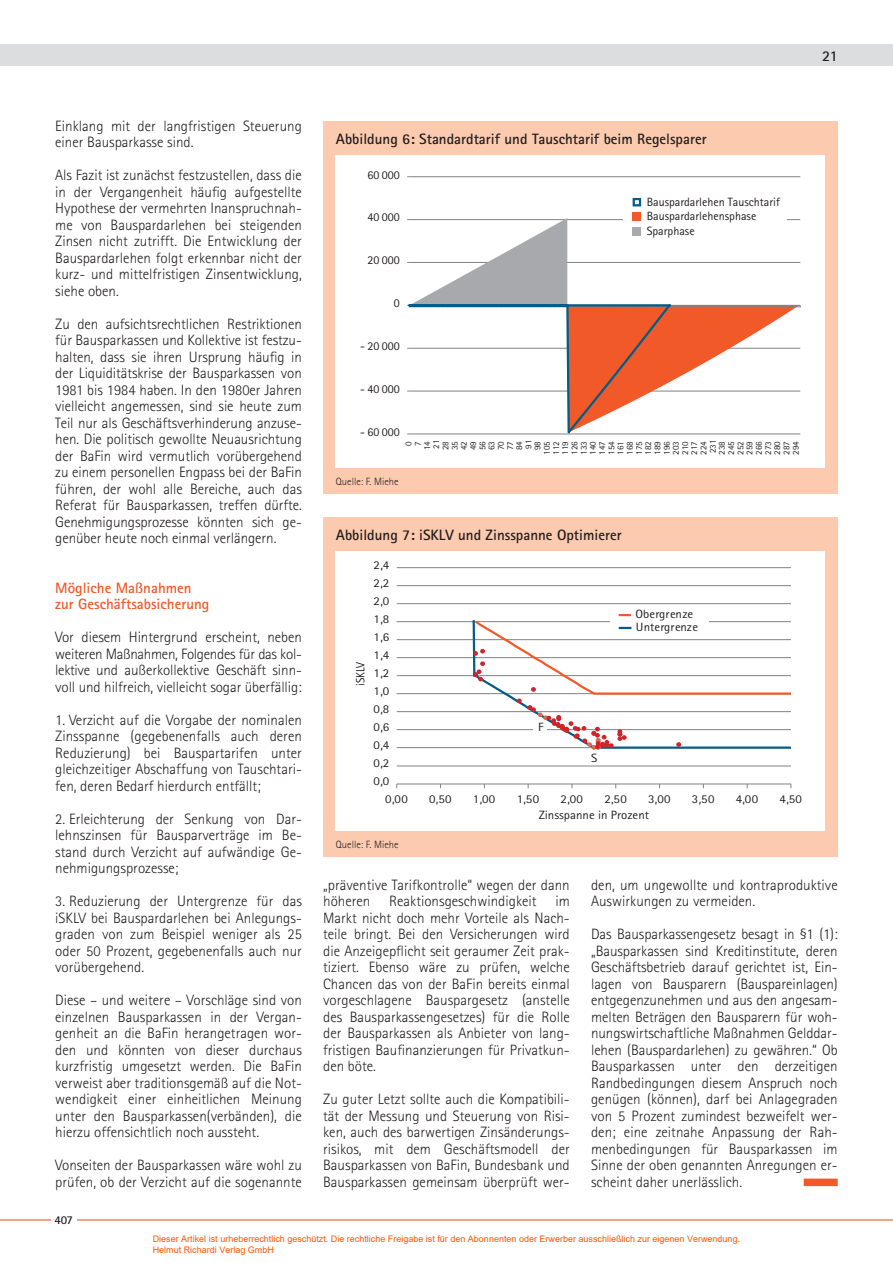
<style>
.page{position:relative;width:893px;height:1263px;background:#fff}
.page>*{position:absolute;margin:0;border:0;box-sizing:border-box;transform-origin:0 0}
.t1{font:300 15px/16.5px "Rotis Sans Serif";color:#231f20;text-align:justify}
.t2{font:700 15px "Rotis Sans Serif";color:#231f20}
.t3{font:700 15px/16.5px "Rotis Sans Serif";color:#f15929}
.t4{font:12px/16.2px "Rotis Sans Serif";color:#231f20;scale:1.07 1}
.t5{font:12px/14.9px "Rotis Sans Serif";color:#231f20}
.t6{font:12px "Rotis Sans Serif";color:#231f20;scale:.93 1}
.t7{font:700 12px "Rotis Sans Serif";color:#231f20}
.t8{font:300 10.5px "Rotis Sans Serif";color:#231f20}
.t9{font:9px/10.8px "Arial";color:#ff5400}
.t10{font:9px/9.1px "Rotis Sans Serif";color:#231f20;text-align:right}
</style>
<div class="page">
<hr style="left:0;top:1219px;width:893px;height:1px;background:#f15929">
<div style="left:0;top:45px;width:893px;height:21px;background:#dcdddf"></div>
<div style="left:51px;top:1214px;width:26px;height:13px;background:#fff"></div>
<div style="left:804px;top:1178px;width:34px;height:8px;background:#f15929"></div>
<div style="left:323px;top:517px;width:515px;height:340px;background:#fccaae"></div>
<div style="left:336px;top:551px;width:489px;height:280px;background:#fff"></div>
<hr style="left:397px;top:567px;width:394px;height:1px;background:#808285">
<hr style="left:397px;top:585px;width:394px;height:1px;background:#808285">
<hr style="left:397px;top:603px;width:394px;height:1px;background:#808285">
<hr style="left:397px;top:621px;width:394px;height:1px;background:#808285">
<hr style="left:397px;top:639px;width:394px;height:1px;background:#808285">
<hr style="left:397px;top:657px;width:394px;height:1px;background:#808285">
<hr style="left:397px;top:675px;width:394px;height:1px;background:#808285">
<hr style="left:397px;top:693px;width:394px;height:1px;background:#808285">
<hr style="left:397px;top:711px;width:394px;height:1px;background:#808285">
<hr style="left:397px;top:729px;width:394px;height:1px;background:#808285">
<hr style="left:397px;top:747px;width:394px;height:1px;background:#808285">
<hr style="left:397px;top:766px;width:394px;height:1px;background:#808285">
<hr style="left:397px;top:784px;width:394px;height:1px;background:#808285">
<svg style="left:471px;top:614px;width:320px;height:136px"></svg>
<div style="left:533px;top:726px;width:14px;height:7px;background:#fff"></div>
<div style="left:323px;top:121px;width:515px;height:373px;background:#fccaae"></div>
<div style="left:336px;top:155px;width:489px;height:313px;background:#fff"></div>
<hr style="left:409px;top:176px;width:391px;height:1px;background:#808285">
<svg style="left:633px;top:198px;width:8px;height:8px"></svg>
<div style="left:632px;top:212px;width:9px;height:9px;background:#f15929"></div>
<svg style="left:407px;top:218px;width:394px;height:217px"></svg>
<p class="t2" style="left:822px;top:46px;width:17px">21</p>
<p class="t1" style="left:55px;top:117px;width:248px">Einklang mit der langfristigen Steuerung einer Bausparkasse sind.</p>
<p class="t1" style="left:55px;top:167px;width:248px">Als Fazit ist zunächst festzustellen, dass die in der Vergangenheit häufig aufgestellte Hypothese der vermehrten Inanspruchnah&shy;me von Bauspardarlehen bei steigenden Zinsen nicht zutrifft. Die Entwicklung der Bauspardarlehen folgt erkennbar nicht der kurz- und mittelfristigen Zinsentwicklung, siehe oben.</p>
<p class="t1" style="left:55px;top:315px;width:248px">Zu den aufsichtsrechtlichen Restriktionen für Bausparkassen und Kollektive ist festzu&shy;halten, dass sie ihren Ursprung häufig in der Liquiditätskrise der Bausparkassen von 1981 bis 1984 haben. In den 1980er Jahren vielleicht angemessen, sind sie heute zum Teil nur als Geschäftsverhinderung anzuse&shy;hen. Die politisch gewollte Neuausrichtung der BaFin wird vermutlich vorübergehend zu einem personellen Engpass bei der BaFin führen, der wohl alle Bereiche, auch das Referat für Bausparkassen, treffen dürfte.<br>Genehmigungsprozesse könnten sich ge&shy;genüber heute noch einmal verlängern.</p>
<p class="t3" style="left:55px;top:579px;width:156px">Mögliche Maßnahmen zur Geschäftsabsicherung</p>
<p class="t1" style="left:55px;top:629px;width:248px">Vor diesem Hintergrund erscheint, neben weiteren Maßnahmen, Folgendes für das kol&shy;lektive und außerkollektive Geschäft sinn&shy;voll und hilfreich, vielleicht sogar überfällig:</p>
<p class="t1" style="left:55px;top:711px;width:248px">1. Verzicht auf die Vorgabe der nominalen Zinsspanne (gegebenenfalls auch deren Reduzierung) bei Bauspartarifen unter gleichzeitiger Abschaffung von Tauschtari&shy;fen, deren Bedarf hierdurch entfällt;</p>
<p class="t1" style="left:55px;top:810px;width:248px">2. Erleichterung der Senkung von Dar&shy;lehnszinsen für Bausparverträge im Be&shy;stand durch Verzicht auf aufwändige Ge&shy;nehmigungsprozesse;</p>
<p class="t1" style="left:55px;top:893px;width:248px">3. Reduzierung der Untergrenze für das iSKLV bei Bauspardarlehen bei Anlegungs&shy;graden von zum Beispiel weniger als 25 oder 50 Prozent, gegebenenfalls auch nur vorübergehend.</p>
<p class="t1" style="left:55px;top:992px;width:248px">Diese – und weitere – Vorschläge sind von einzelnen Bausparkassen in der Vergan&shy;genheit an die BaFin herangetragen wor&shy;den und könnten von dieser durchaus kurzfristig umgesetzt werden. Die BaFin verweist aber traditionsgemäß auf die Not&shy;wendigkeit einer einheitlichen Meinung unter den Bausparkassen(verbänden), die hierzu offensichtlich noch aussteht.</p>
<p class="t1" style="left:55px;top:1157px;width:248px">Vonseiten der Bausparkassen wäre wohl zu prüfen, ob der Verzicht auf die sogenannte</p>
<p class="t7" style="left:54px;top:1212px;width:20px">407</p>
<p class="t2" style="left:336px;top:130px;width:372px">Abbildung 6: Standardtarif und Tauschtarif beim Regelsparer</p>
<p class="t5" style="left:367px;top:167px;width:34px">60 000</p>
<p class="t5" style="left:367px;top:210px;width:34px">40 000</p>
<p class="t5" style="left:367px;top:253px;width:34px">20 000</p>
<p class="t5" style="left:394px;top:296px;width:7px">0</p>
<p class="t5" style="left:360px;top:338px;width:41px">- 20 000</p>
<p class="t5" style="left:360px;top:381px;width:41px">- 40 000</p>
<p class="t5" style="left:360px;top:424px;width:41px">- 60 000</p>
<p class="t5" style="left:647px;top:194px;width:135px">Bauspardarlehen Tauschtarif<br>Bauspardarlehensphase<br>Sparphase</p>
<p class="t10" style="left:404px;top:455px;width:17px;rotate:-90deg">0<br>7<br>14<br>21<br>28<br>35<br>42<br>49<br>56<br>63<br>70<br>77<br>84<br>91<br>98<br>105<br>112<br>119<br>126<br>133<br>140<br>147<br>154<br>161<br>168<br>175<br>182<br>189<br>196<br>203<br>210<br>217<br>224<br>231<br>238<br>245<br>252<br>259<br>266<br>273<br>280<br>287<br>294</p>
<p class="t8" style="left:336px;top:475px;width:64px">Quelle: F. Miehe</p>
<p class="t2" style="left:336px;top:526px;width:287px">Abbildung 7: iSKLV und Zinsspanne Optimierer</p>
<p class="t4" style="left:374px;top:557px;width:16px">2,4</p>
<p class="t4" style="left:374px;top:575px;width:16px">2,2</p>
<p class="t6" style="left:353px;top:686px;width:28px;rotate:-90deg">iSKLV</p>
<p class="t4" style="left:374px;top:593px;width:16px">2,0</p>
<p class="t4" style="left:374px;top:611px;width:16px">1,8</p>
<p class="t4" style="left:374px;top:629px;width:16px">1,6</p>
<p class="t4" style="left:374px;top:647px;width:16px">1,4</p>
<p class="t4" style="left:374px;top:665px;width:16px">1,2</p>
<p class="t4" style="left:374px;top:683px;width:16px">1,0</p>
<p class="t4" style="left:374px;top:701px;width:16px">0,8</p>
<p class="t4" style="left:374px;top:719px;width:16px">0,6</p>
<p class="t4" style="left:374px;top:737px;width:16px">0,4</p>
<p class="t4" style="left:374px;top:755px;width:16px">0,2</p>
<p class="t4" style="left:374px;top:773px;width:16px">0,0</p>
<p class="t4" style="left:538px;top:719px;width:7px">F</p>
<p class="t4" style="left:635px;top:607px;width:60px;line-height:12.9px">Obergrenze<br>Untergrenze</p>
<p class="t4" style="left:591px;top:750px;width:7px">S</p>
<p class="t4" style="left:385px;top:790px;width:23px">0,00</p>
<p class="t4" style="left:429px;top:790px;width:23px">0,50</p>
<p class="t4" style="left:473px;top:790px;width:23px">1,00</p>
<p class="t4" style="left:517px;top:790px;width:23px">1,50</p>
<p class="t4" style="left:539px;top:790px;width:105px;text-indent:22px">2,00<br>Zinsspanne in Prozent</p>
<p class="t4" style="left:604px;top:790px;width:23px">2,50</p>
<p class="t4" style="left:648px;top:790px;width:23px">3,00</p>
<p class="t4" style="left:692px;top:790px;width:23px">3,50</p>
<p class="t4" style="left:736px;top:790px;width:23px">4,00</p>
<p class="t4" style="left:779px;top:790px;width:23px">4,50</p>
<p class="t8" style="left:336px;top:838px;width:64px">Quelle: F. Miehe</p>
<p class="t1" style="left:323px;top:876px;width:248px">„präventive Tarifkontrolle“ wegen der dann höheren</p>
<p class="t1" style="left:323px;top:893px;width:248px;text-indent:232px">im Markt nicht doch mehr Vorteile als Nach&shy;teile bringt. Bei den Versicherungen wird die Anzeigepflicht seit geraumer Zeit prak&shy;tiziert. Ebenso wäre zu prüfen, welche Chancen das von der BaFin bereits einmal vorgeschlagene Bauspargesetz (anstelle des Bausparkassengesetzes) für die Rolle der Bausparkassen als Anbieter von lang&shy;fristigen Baufinanzierungen für Privatkun&shy;den böte.</p>
<p class="t1" style="left:323px;top:1091px;width:248px">Zu guter Letzt sollte auch die Kompatibili&shy;tät der Messung und Steuerung von Risi&shy;ken, auch des barwertigen Zinsänderungs&shy;risikos, mit dem Geschäftsmodell der Bausparkassen von BaFin, Bundesbank und Bausparkassen gemeinsam überprüft wer-</p>
<p class="t1" style="left:389px;top:893px;width:149px">Reaktionsgeschwindigkeit</p>
<p class="t1" style="left:591px;top:876px;width:248px">den, um ungewollte und kontraproduktive<br>Auswirkungen zu vermeiden.</p>
<p class="t1" style="left:591px;top:926px;width:248px">Das Bausparkassengesetz besagt in §1 (1): „Bausparkassen sind Kreditinstitute, deren Geschäftsbetrieb darauf gerichtet ist, Ein&shy;lagen von Bausparern (Bauspareinlagen) entgegenzunehmen und aus den angesam&shy;melten Beträgen den Bausparern für woh&shy;nungswirtschaftliche Maßnahmen Gelddar&shy;lehen (Bauspardarlehen) zu gewähren.“ Ob Bausparkassen unter den derzeitigen Randbedingungen diesem Anspruch noch genügen (können), darf bei Anlagegraden von 5 Prozent zumindest bezweifelt wer&shy;den; eine zeitnahe Anpassung der Rah&shy;menbedingungen für Bausparkassen im Sinne der oben genannten Anregungen er&shy;scheint daher unerlässlich.</p>
<p class="t9" style="left:153px;top:1233px;width:589px">Dieser Artikel ist urheberrechtlich geschützt. Die rechtliche Freigabe ist für den Abonnenten oder Erwerber ausschließlich zur eigenen Verwendung.<br>Helmut Richardi Verlag GmbH</p>
</div>
